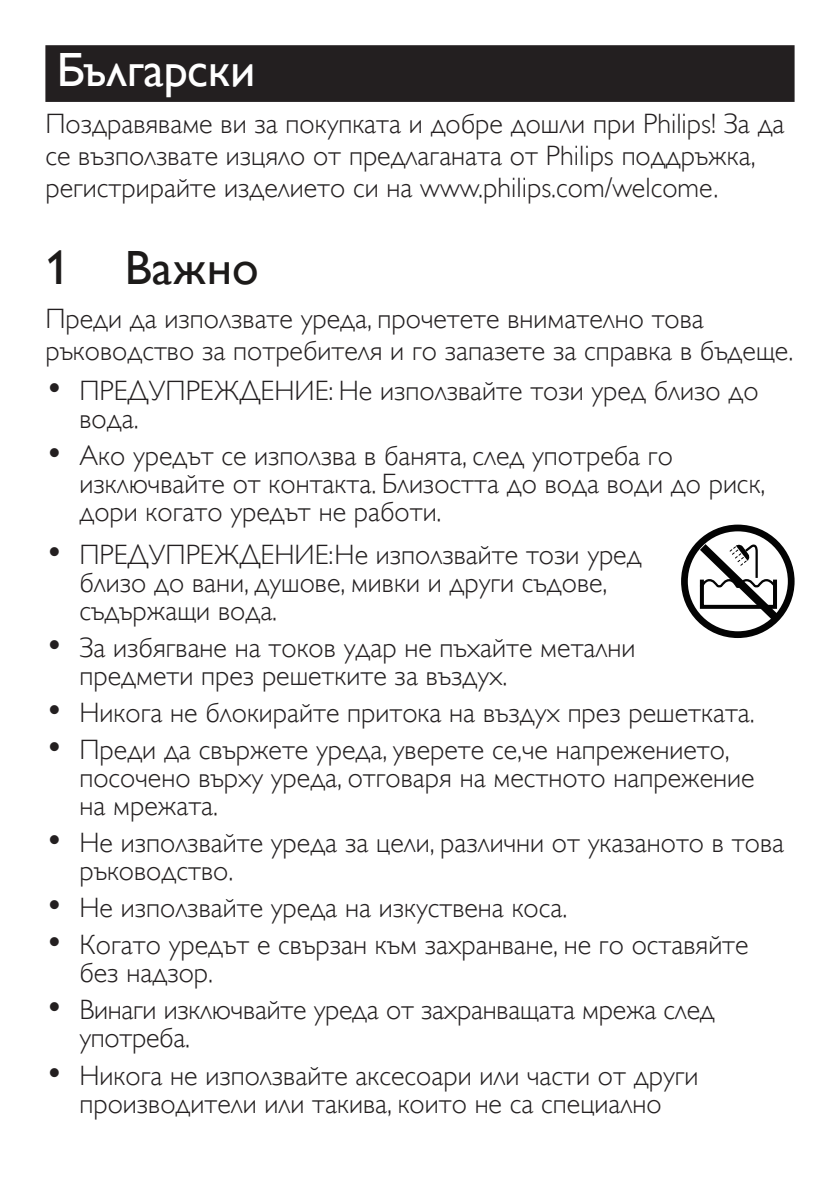
<style>
.page{position:relative;width:840px;height:1191px;background:#fff}
.page>*{position:absolute;margin:0;border:0;box-sizing:border-box;transform-origin:0 0}
.t1{font:48px "Gill Sans Alt One WGL";letter-spacing:-.01em;color:#fff}
.t2{font:48px "Gill Sans Alt One WGL";color:#1c1a19}
.t3{font:28px/28px "Gill Sans Alt One WGL Light";color:#231f20}
.s1{font-size:36px}
</style>
<div class="page">
<div style="left:45px;top:45px;width:749px;height:57px;background:#231f20"></div>
<svg style="left:681px;top:524px;width:113px;height:114px"></svg>
<p class="t1" style="left:57px;top:37px;width:200px">Български</p>
<p class="t3" style="left:45px;top:108px;width:740px;line-height:32px">Поздравяваме ви за покупката и добре дошли при Philips! За да се възползвате изцяло от предлаганата от Philips поддръжка, регистрирайте изделието си на www.philips.com/welcome.</p>
<p class="t2" style="left:45px;top:234px;width:214px">1 Важно</p>
<p class="t3" style="left:45px;top:303px;width:749px;line-height:32px">Преди да използвате уреда, прочетете внимателно това ръководство за потребителя и го запазете за справка в бъдеще.</p>
<p class="t3" style="left:79px;top:376px;width:680px;text-indent:-34px"><span class="s1">•</span> ПРЕДУПРЕЖДЕНИЕ: Не използвайте този уред близо до вода.</p>
<p class="t3" style="left:79px;top:442px;width:687px;text-indent:-34px"><span class="s1">•</span> Ако уредът се използва в банята, след употреба го изключвайте от контакта. Близостта до вода води до риск, дори когато уредът не работи.</p>
<p class="t3" style="left:79px;top:540px;width:563px;text-indent:-34px"><span class="s1">•</span> ПРЕДУПРЕЖДЕНИЕ:Не използвайте този уред близо до вани, душове, мивки и други съдове, съдържащи вода.</p>
<p class="t3" style="left:79px;top:633px;width:557px;text-indent:-34px"><span class="s1">•</span> За избягване на токов удар не пъхайте метални предмети през решетките за въздух.</p>
<p class="t3" style="left:45px;top:698px;width:710px"><span class="s1">•</span> Никога не блокирайте притока на въздух през решетката.</p>
<p class="t3" style="left:79px;top:735px;width:676px;text-indent:-34px"><span class="s1">•</span> Преди да свържете уреда, уверете се,че напрежението, посочено върху уреда, отговаря на местното напрежение на мрежата.</p>
<p class="t3" style="left:79px;top:829px;width:705px;text-indent:-34px"><span class="s1">•</span> Не използвайте уреда за цели, различни от указаното в това ръководство.</p>
<p class="t3" style="left:45px;top:894px;width:523px"><span class="s1">•</span> Не използвайте уреда на изкуствена коса.</p>
<p class="t3" style="left:79px;top:931px;width:670px;text-indent:-34px"><span class="s1">•</span> Когато уредът е свързан към захранване, не го оставяйте без надзор.</p>
<p class="t3" style="left:79px;top:996px;width:636px;text-indent:-34px"><span class="s1">•</span> Винаги изключвайте уреда от захранващата мрежа след употреба.</p>
<p class="t3" style="left:45px;top:1061px;width:654px;text-align:center"><span class="s1">•</span> Никога не използвайте аксесоари или части от други производители или такива, които не са специално</p>
</div>
